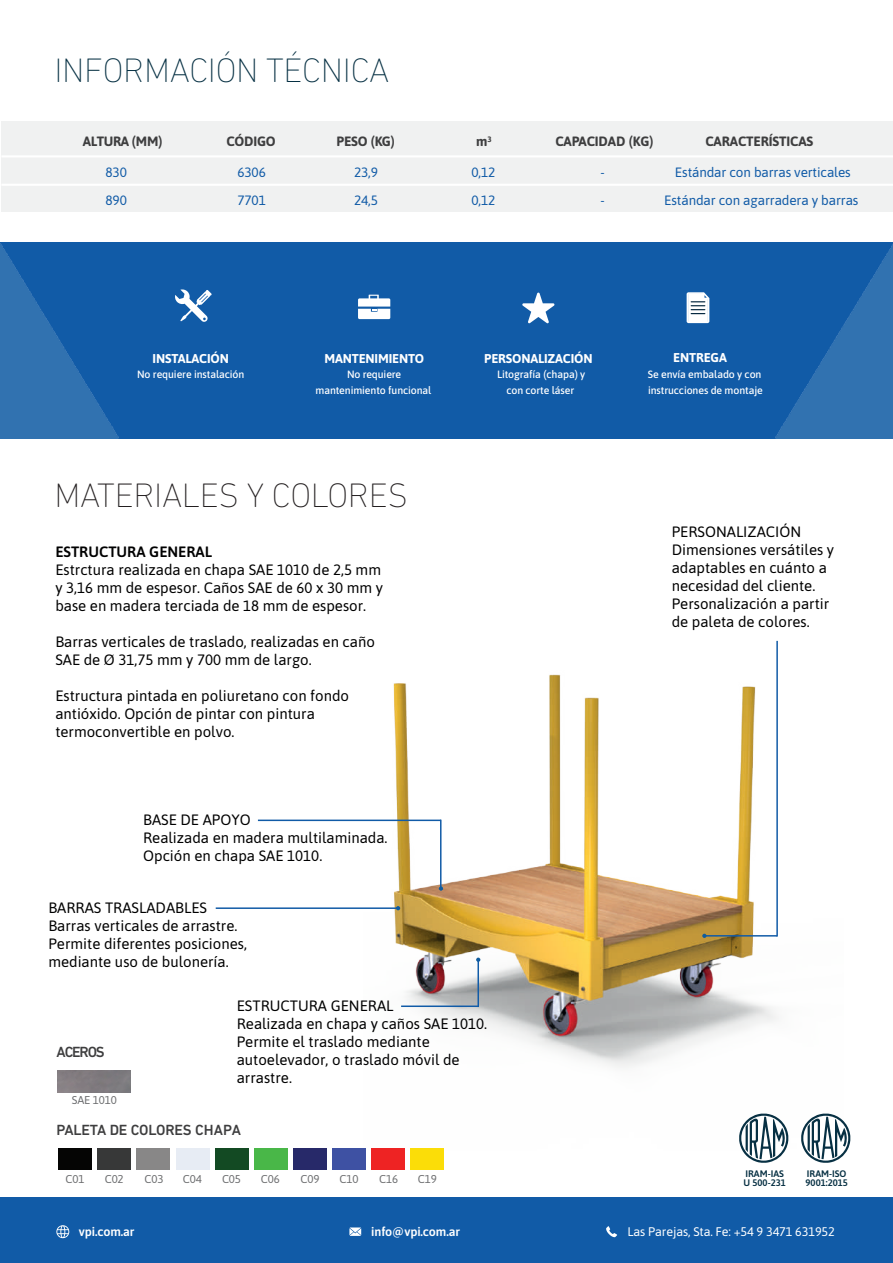
<style>
.page{position:relative;width:893px;height:1263px;background:#fff}
.page>*{position:absolute;margin:0;border:0;box-sizing:border-box;transform-origin:0 0}
.t1{font:200 34.5px "DIN Next LT Pro";letter-spacing:-.01em;color:#063043}
.t2{font:200 34.5px "DIN Next LT Pro";letter-spacing:-.01em;color:#231f20}
.t3{font:15px/18px "Asap";color:#000001}
.t4{font:500 15px "DIN Next LT Pro";letter-spacing:-.01em;color:#3e3e3f}
.t5{font:600 15px "Asap";color:#000001}
.t6{font:13.5px "Asap";letter-spacing:-.01em;color:#115ba7}
.t7{font:700 13.5px "Asap";letter-spacing:-.01em;color:#3e3e3f}
.t8{font:700 13.5px "Asap";letter-spacing:-.03em;color:#3e3e3f}
.t9{font:700 12.75px "Asap";letter-spacing:-.01em;color:#fff}
.t10{font:12.45px "Asap";letter-spacing:-.01em;color:#fff}
.t11{font:600 12.45px "Asap";letter-spacing:-.01em;color:#fff}
.t12{font:11.4px "Asap";letter-spacing:-.01em;color:#6d6e70}
.t13{font:500 10.5px/15.6px "Asap";letter-spacing:-.01em;color:#fff;text-align:center}
.t14{font:600 9.45px/9.4px "Asap";color:#073043}
</style>
<div class="page">
<img style="left:364px;top:640px;width:425px;height:502px">
<div style="left:0;top:243px;width:893px;height:196px;background:#115ba7"></div>
<svg style="left:687px;top:292px;width:22px;height:31px"></svg>
<svg style="left:358px;top:295px;width:32px;height:24px"></svg>
<svg style="left:175px;top:289px;width:37px;height:33px"></svg>
<svg style="left:522px;top:293px;width:33px;height:30px"></svg>
<div style="left:1px;top:122px;width:892px;height:90px;background:#f0f1f1"></div>
<hr style="left:1px;top:184px;width:892px;height:2px;background:#fff">
<hr style="left:1px;top:155px;width:892px;height:2px;background:#fff">
<div style="left:58px;top:1148px;width:34px;height:22px;background:#050504"></div>
<div style="left:97px;top:1148px;width:34px;height:22px;background:#373838"></div>
<div style="left:136px;top:1148px;width:34px;height:22px;background:#888787"></div>
<div style="left:176px;top:1148px;width:33px;height:22px;background:#e7ecf4"></div>
<div style="left:215px;top:1148px;width:34px;height:22px;background:#134a23"></div>
<div style="left:254px;top:1148px;width:34px;height:22px;background:#49b748"></div>
<div style="left:293px;top:1148px;width:34px;height:22px;background:#272969"></div>
<div style="left:332px;top:1148px;width:34px;height:22px;background:#3e51a3"></div>
<div style="left:371px;top:1148px;width:34px;height:22px;background:#ee2323"></div>
<div style="left:410px;top:1148px;width:34px;height:22px;background:#fbdd08"></div>
<svg style="left:739px;top:1113px;width:49px;height:50px"></svg>
<svg style="left:801px;top:1113px;width:49px;height:50px"></svg>
<div style="left:0;top:1197px;width:893px;height:66px;background:#115ba7"></div>
<svg style="left:349px;top:1227px;width:12px;height:9px"></svg>
<svg style="left:56px;top:1225px;width:14px;height:13px"></svg>
<svg style="left:606px;top:1226px;width:11px;height:11px"></svg>
<img style="left:0;top:243px;width:118px;height:195px">
<img style="left:776px;top:244px;width:117px;height:194px">
<hr style="left:776px;top:641px;width:2px;height:295px;background:#115ba7">
<hr style="left:258px;top:819px;width:183px;height:2px;background:#115ba7">
<hr style="left:440px;top:820px;width:1px;height:68px;background:#115ba7">
<hr style="left:216px;top:907px;width:183px;height:2px;background:#115ba7">
<svg style="left:476px;top:957px;width:4px;height:5px"></svg>
<hr style="left:401px;top:1005px;width:77px;height:2px;background:#115ba7">
<hr style="left:477px;top:960px;width:2px;height:47px;background:#115ba7">
<hr style="left:704px;top:935px;width:73px;height:1px;background:#115ba7">
<svg style="left:702px;top:934px;width:4px;height:4px"></svg>
<svg style="left:439px;top:886px;width:4px;height:5px"></svg>
<h1 class="t1" style="left:54px;top:51px;width:337px">INFORMACIÓN TÉCNICA</h1>
<p class="t8" style="left:83px;top:131px;width:81px">ALTURA (MM)</p>
<p class="t7" style="left:226px;top:131px;width:51px">CÓDIGO</p>
<p class="t7" style="left:336px;top:131px;width:60px">PESO (KG)</p>
<p class="t7" style="left:476px;top:131px;width:17px">m³</p>
<p class="t7" style="left:555px;top:131px;width:100px">CAPACIDAD (KG)</p>
<p class="t7" style="left:705px;top:131px;width:109px">CARACTERÍSTICAS</p>
<p class="t6" style="left:105px;top:162px;width:23px">830</p>
<p class="t6" style="left:237px;top:191px;width:30px">7701</p>
<p class="t6" style="left:354px;top:191px;width:25px">24,5</p>
<p class="t6" style="left:471px;top:191px;width:25px">0,12</p>
<p class="t6" style="left:600px;top:162px;width:6px">-</p>
<p class="t6" style="left:675px;top:162px;width:177px">Estándar con barras verticales</p>
<p class="t6" style="left:237px;top:162px;width:30px">6306</p>
<p class="t6" style="left:354px;top:162px;width:25px">23,9</p>
<p class="t6" style="left:471px;top:162px;width:25px">0,12</p>
<p class="t6" style="left:664px;top:191px;width:196px">Estándar con agarradera y barras</p>
<p class="t6" style="left:105px;top:191px;width:23px">890</p>
<p class="t6" style="left:600px;top:191px;width:6px">-</p>
<p class="t9" style="left:153px;top:349px;width:78px">INSTALACIÓN</p>
<p class="t13" style="left:137px;top:366px;width:109px">No requiere instalación</p>
<p class="t9" style="left:324px;top:349px;width:101px">MANTENIMIENTO</p>
<p class="t13" style="left:315px;top:366px;width:117px">No requiere mantenimiento funcional</p>
<h1 class="t2" style="left:54px;top:476px;width:355px">MATERIALES Y COLORES</h1>
<p class="t5" style="left:55px;top:541px;width:158px">ESTRUCTURA GENERAL</p>
<p class="t3" style="left:55px;top:560px;width:329px">Estrctura realizada en chapa SAE 1010 de 2,5 mm y 3,16 mm de espesor. Caños SAE de 60 x 30 mm y base en madera terciada de 18 mm de espesor.</p>
<p class="t3" style="left:55px;top:632px;width:321px">Barras verticales de traslado, realizadas en caño<br>SAE de Ø 31,75 mm y 700 mm de largo.</p>
<p class="t3" style="left:55px;top:686px;width:295px">Estructura pintada en poliuretano con fondo antióxido. Opción de pintar con pintura termoconvertible en polvo.</p>
<p class="t3" style="left:143px;top:810px;width:246px">BASE DE APOYO<br>Realizada en madera multilaminada.<br>Opción en chapa SAE 1010.</p>
<p class="t9" style="left:484px;top:349px;width:110px">PERSONALIZACIÓN</p>
<p class="t13" style="left:497px;top:366px;width:90px">Litografía (chapa) y con corte láser</p>
<p class="t3" style="left:48px;top:898px;width:200px">BARRAS TRASLADABLES<br>Barras verticales de arrastre.<br>Permite diferentes posiciones, mediante uso de bulonería.</p>
<p class="t3" style="left:237px;top:996px;width:252px">ESTRUCTURA GENERAL<br>Realizada en chapa y caños SAE 1010.<br>Permite el traslado mediante autoelevador, o traslado móvil de arrastre.</p>
<p class="t4" style="left:57px;top:1043px;width:50px">ACEROS</p>
<p class="t12" style="left:72px;top:1092px;width:47px">SAE 1010</p>
<p class="t4" style="left:57px;top:1121px;width:186px">PALETA DE COLORES CHAPA</p>
<p class="t12" style="left:65px;top:1171px;width:21px">C01</p>
<p class="t12" style="left:105px;top:1171px;width:21px">C02</p>
<p class="t12" style="left:144px;top:1171px;width:21px">C03</p>
<p class="t12" style="left:183px;top:1171px;width:21px">C04</p>
<p class="t12" style="left:222px;top:1171px;width:21px">C05</p>
<p class="t12" style="left:261px;top:1171px;width:21px">C06</p>
<p class="t12" style="left:300px;top:1171px;width:21px">C09</p>
<p class="t12" style="left:339px;top:1171px;width:21px">C10</p>
<p class="t12" style="left:379px;top:1171px;width:21px">C16</p>
<p class="t12" style="left:418px;top:1171px;width:21px">C19</p>
<p class="t9" style="left:673px;top:349px;width:55px">ENTREGA</p>
<p class="t13" style="left:648px;top:366px;width:116px;text-align:left">Se envía embalado y con instrucciones de montaje</p>
<p class="t3" style="left:672px;top:522px;width:164px">PERSONALIZACIÓN<br>Dimensiones versátiles y adaptables en cuánto a necesidad del cliente.<br>Personalización a partir de paleta de colores.</p>
<p class="t14" style="left:743px;top:1168px;width:44px">IRAM-IAS<br>U 500-231</p>
<p class="t14" style="left:805px;top:1168px;width:44px">IRAM-ISO<br>9001:2015</p>
<p class="t11" style="left:79px;top:1222px;width:57px">vpi.com.ar</p>
<p class="t11" style="left:371px;top:1222px;width:90px">info@vpi.com.ar</p>
<p class="t10" style="left:628px;top:1222px;width:209px">Las Parejas, Sta. Fe: +54 9 3471 631952</p>
</div>
